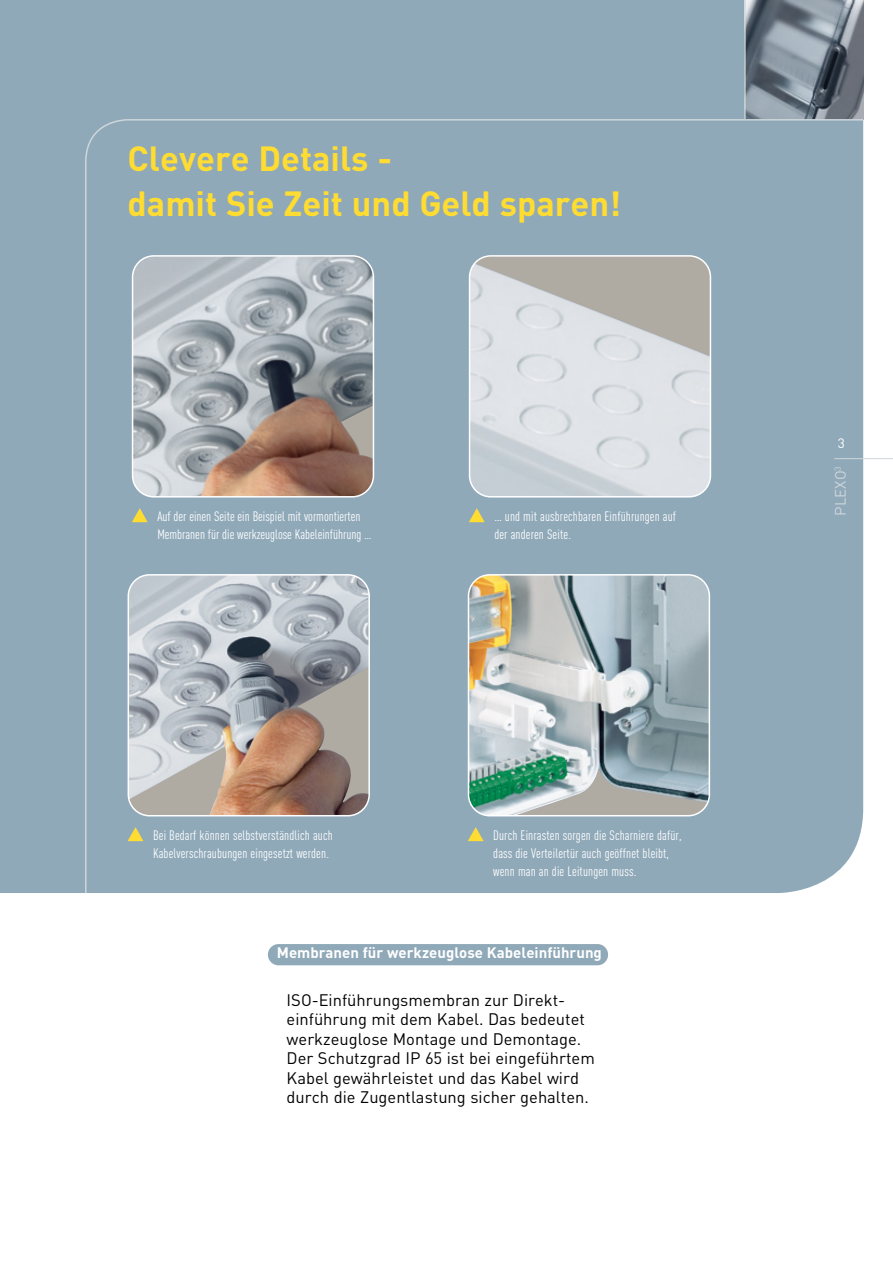
<style>
.page{position:relative;width:893px;height:1263px;background:#fff}
.page>*{position:absolute;margin:0;border:0;box-sizing:border-box;transform-origin:0 0}
.t1{font:700 34.5px/45px "DIN Pro";color:#ffdc31}
.t2{font:16.5px/19.5px "DIN Pro";color:#000}
.t3{font:700 15px "DIN Pro";color:#fff}
.t4{font:15px "DIN Pro";color:#cdd6db}
.t5{font:condensed 13.5px/18px "DIN Pro";letter-spacing:.01em;color:#fff}
.t6{font:13.5px "DIN Pro";color:#fff}
</style>
<div class="page">
<div style="left:0;top:0;width:744px;height:893px;background:#90a9b9"></div>
<hr style="left:834px;top:458px;width:59px;height:1px;background:#cdd6db">
<img style="left:746px;top:0;width:117px;height:118px">
<div style="left:84px;top:118px;width:780px;height:775px;background:#90a9b9"></div>
<div style="left:268px;top:944px;width:340px;height:21px;background:#90a9b9;border-radius:11px"></div>
<hr style="left:744px;top:0;width:2px;height:119px;background:#cdd6db">
<img style="left:468px;top:575px;width:241px;height:241px">
<div style="left:468px;top:574px;width:242px;height:242px;border:2px solid #fff;border-radius:21px"></div>
<svg style="left:468px;top:827px;width:16px;height:14px"></svg>
<img style="left:133px;top:256px;width:240px;height:241px">
<div style="left:132px;top:255px;width:242px;height:242px;border:2px solid #fff;border-radius:21px"></div>
<svg style="left:132px;top:508px;width:16px;height:14px"></svg>
<img style="left:470px;top:263px;width:240px;height:234px">
<div style="left:469px;top:255px;width:242px;height:242px;border:2px solid #fff;border-radius:21px"></div>
<svg style="left:469px;top:508px;width:16px;height:14px"></svg>
<img style="left:128px;top:575px;width:241px;height:241px">
<div style="left:128px;top:574px;width:242px;height:242px;border:2px solid #fff;border-radius:21px"></div>
<svg style="left:128px;top:827px;width:15px;height:14px"></svg>
<h1 class="t1" style="left:128px;top:135px;width:495px">Clevere Details -<br>damit Sie Zeit und Geld sparen!</h1>
<p class="t5" style="left:157px;top:507px;width:216px">Auf der einen Seite ein Beispiel mit vormontierten<br>Membranen für die werkzeuglose Kabeleinführung …</p>
<p class="t5" style="left:494px;top:507px;width:183px">… und mit ausbrechbaren Einführungen auf der anderen Seite.</p>
<p class="t5" style="left:153px;top:826px;width:181px">Bei Bedarf können selbstverständlich auch<br>Kabelverschraubungen eingesetzt werden.</p>
<p class="t5" style="left:493px;top:826px;width:190px">Durch Einrasten sorgen die Scharniere dafür, dass die Verteilertür auch geöffnet bleibt, wenn man an die Leitungen muss.</p>
<p class="t3" style="left:277px;top:943px;width:327px">Membranen für werkzeuglose Kabeleinführung</p>
<p class="t2" style="left:287px;top:989px;width:310px">ISO-Einführungsmembran zur Direkt&shy;einführung mit dem Kabel. Das bedeutet werkzeuglose Montage und Demontage.<br>Der Schutzgrad IP 65 ist bei eingeführtem Kabel gewährleistet und das Kabel wird durch die Zugentlastung sicher gehalten.</p>
<p class="t6" style="left:838px;top:434px;width:9px">3</p>
<p class="t4" style="left:830px;top:516px;width:51px;rotate:-90deg">PLEXO<sup>3</sup></p>
</div>
